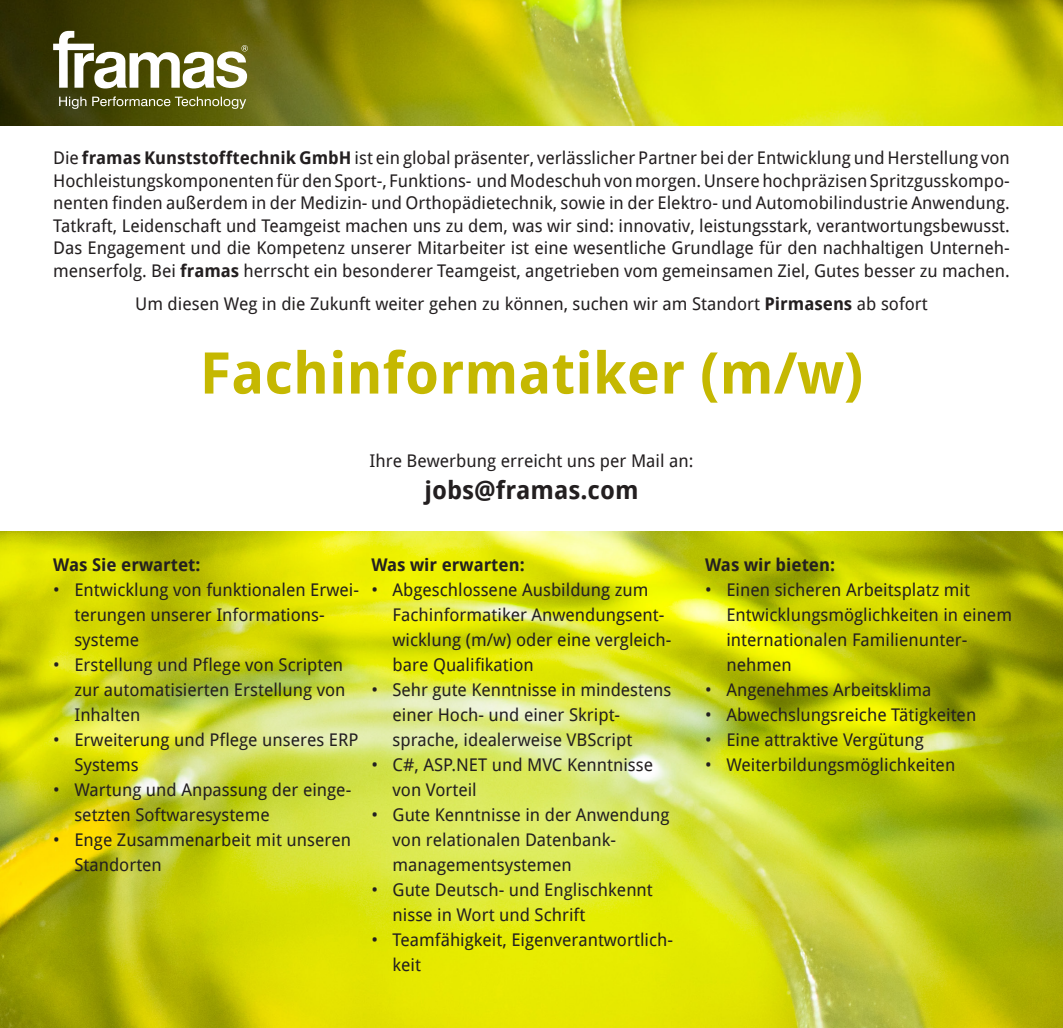
<style>
.page{position:relative;width:1063px;height:1028px;background:#fff}
.page>*{position:absolute;margin:0;border:0;box-sizing:border-box;transform-origin:0 0}
.t1{font:700 57.5px "Droid Sans";color:#c5b801}
.t2{font:700 25px "Droid Sans";color:#231f20}
.t3{font:17.5px/25px "Droid Sans";color:#231f20}
.t4{font:700 17.5px "Droid Sans";color:#231f20}
.s1{font-weight:700}
</style>
<div class="page">
<img style="left:0;top:531px;width:1063px;height:497px">
<img style="left:0;top:0;width:1063px;height:126px">
<svg style="left:53px;top:31px;width:195px;height:57px"></svg>
<svg style="left:59px;top:96px;width:187px;height:13px;background:#74763d"></svg>
<p class="t3" style="left:53px;top:147px;width:958px;line-height:22.5px;text-align:justify">Die <span class="s1">framas Kunststofftechnik GmbH</span> ist ein global präsenter, verlässlicher Partner bei der Entwicklung und Herstellung von Hochleistungskomponenten für den Sport-, Funktions- und Modeschuh von morgen. Unsere hochpräzisen Spritzgusskompo&shy;nenten finden außerdem in der Medizin- und Orthopädietechnik, sowie in der Elektro- und Automobilindustrie Anwendung.<br>Tatkraft, Leidenschaft und Teamgeist machen uns zu dem, was wir sind: innovativ, leistungsstark, verantwortungsbewusst.<br>Das Engagement und die Kompetenz unserer Mitarbeiter ist eine wesentliche Grundlage für den nachhaltigen Unterneh&shy;menserfolg. Bei <span class="s1">framas</span> herrscht ein besonderer Teamgeist, angetrieben vom gemeinsamen Ziel, Gutes besser zu machen.</p>
<p class="t3" style="left:135px;top:292px;width:794px">Um diesen Weg in die Zukunft weiter gehen zu können, suchen wir am Standort <span class="s1">Pirmasens</span> ab sofort</p>
<p class="t1" style="left:200px;top:340px;width:665px">Fachinformatiker (m/w)</p>
<p class="t3" style="left:370px;top:448px;width:325px">Ihre Bewerbung erreicht uns per Mail an:</p>
<p class="t2" style="left:424px;top:476px;width:216px">jobs@framas.com</p>
<p class="t4" style="left:53px;top:554px;width:149px">Was Sie erwartet:</p>
<p class="t3" style="left:74px;top:577px;width:286px;text-indent:-21px">• Entwicklung von funktionalen Erwei&shy;terungen unserer Informations-</p>
<p class="t3" style="left:74px;top:627px;width:66px">systeme</p>
<p class="t3" style="left:74px;top:652px;width:273px;text-indent:-21px">• Erstellung und Pflege von Scripten zur automatisierten Erstellung von<br>Inhalten</p>
<p class="t3" style="left:74px;top:727px;width:286px;text-indent:-21px">• Erweiterung und Pflege unseres ERP<br>Systems</p>
<p class="t3" style="left:74px;top:777px;width:278px;text-indent:-21px">• Wartung und Anpassung der einge&shy;setzten Softwaresysteme</p>
<p class="t3" style="left:74px;top:827px;width:278px;text-indent:-21px">• Enge Zusammenarbeit mit unseren<br>Standorten</p>
<p class="t4" style="left:371px;top:554px;width:155px">Was wir erwarten:</p>
<p class="t3" style="left:371px;top:577px;width:279px">• Abgeschlossene Ausbildung zum</p>
<p class="t3" style="left:393px;top:602px;width:280px">Fachinformatiker Anwendungsent&shy;wicklung (m/w) oder eine vergleich&shy;bare Qualifikation</p>
<p class="t3" style="left:393px;top:677px;width:280px;text-indent:-21px">• Sehr gute Kenntnisse in mindestens einer Hoch- und einer Skript-</p>
<p class="t3" style="left:393px;top:727px;width:241px">sprache, idealerweise VBScript</p>
<p class="t3" style="left:393px;top:752px;width:262px;text-indent:-21px">• C#, ASP.NET und MVC Kenntnisse von Vorteil</p>
<p class="t3" style="left:393px;top:802px;width:278px;text-indent:-21px">• Gute Kenntnisse in der Anwendung von relationalen Datenbank-</p>
<p class="t3" style="left:393px;top:852px;width:181px">managementsystemen</p>
<p class="t3" style="left:393px;top:877px;width:262px;text-indent:-21px">• Gute Deutsch- und Englischkennt nisse in Wort und Schrift</p>
<p class="t3" style="left:393px;top:927px;width:282px;text-indent:-21px">• Teamfähigkeit, Eigenverantwortlich&shy;keit</p>
<p class="t4" style="left:705px;top:554px;width:131px">Was wir bieten:</p>
<p class="t3" style="left:705px;top:577px;width:266px">• Einen sicheren Arbeitsplatz mit</p>
<p class="t3" style="left:726px;top:602px;width:287px">Entwicklungsmöglichkeiten in einem internationalen Familienunter-</p>
<p class="t3" style="left:726px;top:652px;width:67px">nehmen</p>
<p class="t3" style="left:705px;top:677px;width:228px">• Angenehmes Arbeitsklima</p>
<p class="t3" style="left:705px;top:702px;width:273px">• Abwechslungsreiche Tätigkeiten</p>
<p class="t3" style="left:705px;top:727px;width:220px">• Eine attraktive Vergütung</p>
<p class="t3" style="left:705px;top:752px;width:252px">• Weiterbildungsmöglichkeiten</p>
</div>
